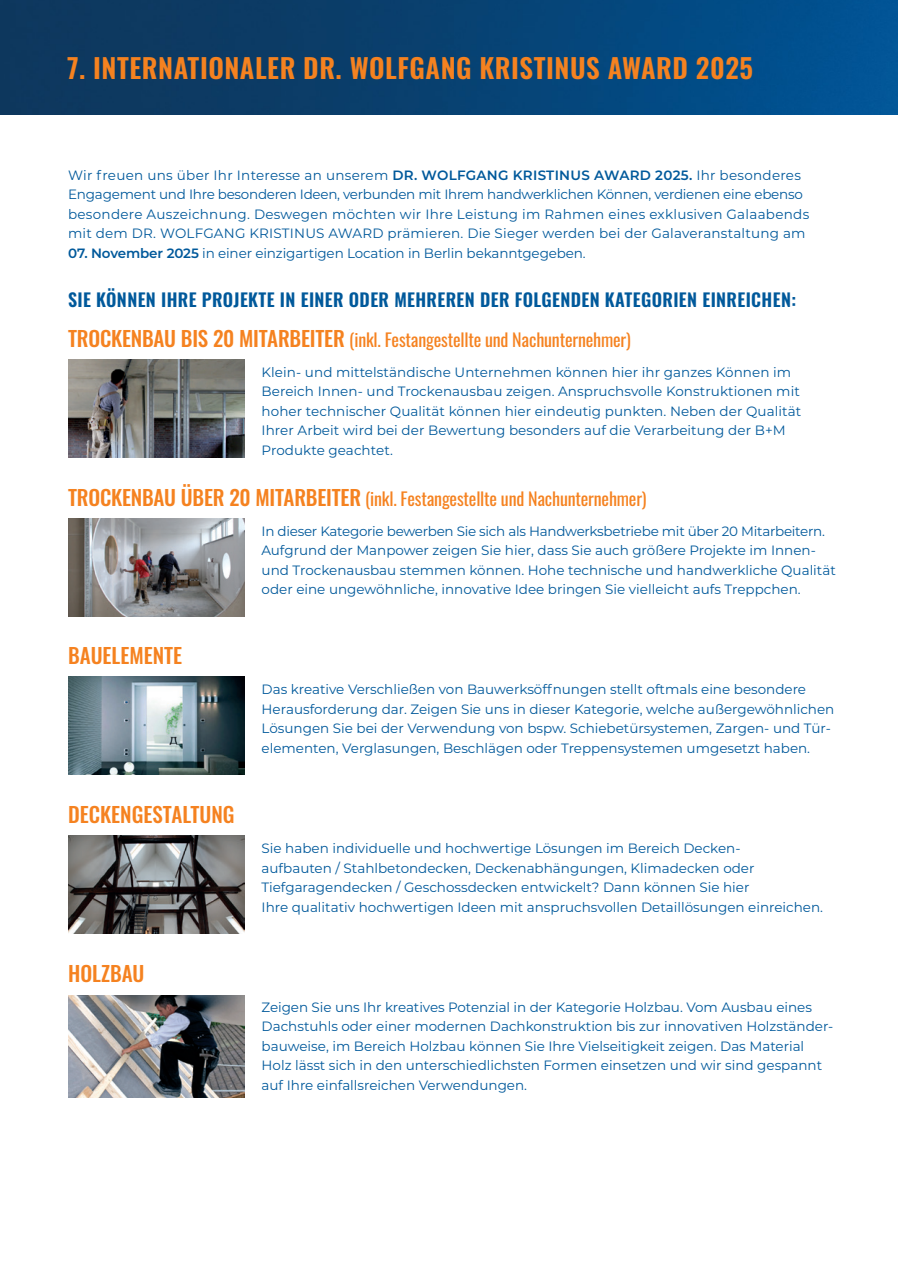
<style>
.page{position:relative;width:898px;height:1263px;background:#fff}
.page>*{position:absolute;margin:0;border:0;box-sizing:border-box;transform-origin:0 0}
.t1{font:600 27px "Oswald";letter-spacing:.02em;color:#f58220}
.t2{font:500 21px "Oswald";color:#f58220}
.t3{font:18px "Oswald";letter-spacing:-.01em;color:#f58220}
.t4{font:600 18px "Oswald";letter-spacing:.02em;color:#00599b}
.t5{font:13.5px/19.5px "Montserrat";color:#00599b}
.s1{font-weight:600}
.s2{font-weight:500;font-size:21px}
</style>
<div class="page">
<img style="left:0;top:0;width:897px;height:115px">
<img style="left:68px;top:360px;width:176px;height:98px">
<img style="left:68px;top:519px;width:176px;height:98px">
<img style="left:68px;top:676px;width:176px;height:98px">
<img style="left:68px;top:835px;width:176px;height:98px">
<img style="left:68px;top:995px;width:176px;height:102px">
<p class="t1" style="left:67px;top:54px;width:687px">7. INTERNATIONALER DR. WOLFGANG KRISTINUS AWARD 2025</p>
<p class="t5" style="left:68px;top:165px;width:742px">Wir freuen uns über Ihr Interesse an unserem <span class="s1">DR. WOLFGANG KRISTINUS AWARD 2025.</span> Ihr besonderes Engagement und Ihre besonderen Ideen, verbunden mit Ihrem handwerklichen Können, verdienen eine ebenso besondere Auszeichnung. Deswegen möchten wir Ihre Leistung im Rahmen eines exklusiven Galaabends mit dem DR. WOLFGANG KRISTINUS AWARD prämieren. Die Sieger werden bei der Galaveranstaltung am</p>
<p class="t5" style="left:68px;top:243px;width:519px"><span class="s1">07. November 2025</span> in einer einzigartigen Location in Berlin bekanntgegeben.</p>
<p class="t4" style="left:68px;top:290px;width:729px">SIE KÖNNEN IHRE PROJEKTE IN EINER ODER MEHREREN DER FOLGENDEN KATEGORIEN EINREICHEN:</p>
<p class="t3" style="left:68px;top:324px;width:564px"><span class="s2">TROCKENBAU BIS 20 MITARBEITER</span> (inkl. Festangestellte und Nachunternehmer)</p>
<p class="t5" style="left:261px;top:362px;width:541px">Klein- und mittelständische Unternehmen können hier ihr ganzes Können im Bereich Innen- und Trockenausbau zeigen. Anspruchsvolle Konstruktionen mit hoher technischer Qualität können hier eindeutig punkten. Neben der Qualität Ihrer Arbeit wird bei der Bewertung besonders auf die Verarbeitung der B+M Produkte geachtet.</p>
<p class="t3" style="left:68px;top:482px;width:580px"><span class="s2">TROCKENBAU ÜBER 20 MITARBEITER</span> (inkl. Festangestellte und Nachunternehmer)</p>
<p class="t5" style="left:261px;top:521px;width:575px">In dieser Kategorie bewerben Sie sich als Handwerksbetriebe mit über 20 Mitarbeitern.<br>Aufgrund der Manpower zeigen Sie hier, dass Sie auch größere Projekte im Innen&shy;und Trockenausbau stemmen können. Hohe technische und handwerkliche Qualität oder eine ungewöhnliche, innovative Idee bringen Sie vielleicht aufs Treppchen.</p>
<p class="t2" style="left:68px;top:645px;width:116px">BAUELEMENTE</p>
<p class="t2" style="left:68px;top:803px;width:168px">DECKENGESTALTUNG</p>
<p class="t2" style="left:68px;top:962px;width:78px">HOLZBAU</p>
<p class="t5" style="left:261px;top:679px;width:574px">Das kreative Verschließen von Bauwerksöffnungen stellt oftmals eine besondere Herausforderung dar. Zeigen Sie uns in dieser Kategorie, welche außergewöhnlichen Lösungen Sie bei der Verwendung von bspw. Schiebetürsystemen, Zargen- und Tür&shy;elementen, Verglasungen, Beschlägen oder Treppensystemen umgesetzt haben.</p>
<p class="t5" style="left:261px;top:838px;width:562px">Sie haben individuelle und hochwertige Lösungen im Bereich Decken-<br>aufbauten / Stahlbetondecken, Deckenabhängungen, Klimadecken oder Tiefgaragendecken / Geschossdecken entwickelt? Dann können Sie hier<br>Ihre qualitativ hochwertigen Ideen mit anspruchsvollen Detaillösungen einreichen.</p>
<p class="t5" style="left:261px;top:997px;width:573px">Zeigen Sie uns Ihr kreatives Potenzial in der Kategorie Holzbau. Vom Ausbau eines Dachstuhls oder einer modernen Dachkonstruktion bis zur innovativen Holzständer&shy;bauweise, im Bereich Holzbau können Sie Ihre Vielseitigkeit zeigen. Das Material Holz lässt sich in den unterschiedlichsten Formen einsetzen und wir sind gespannt auf Ihre einfallsreichen Verwendungen.</p>
</div>
